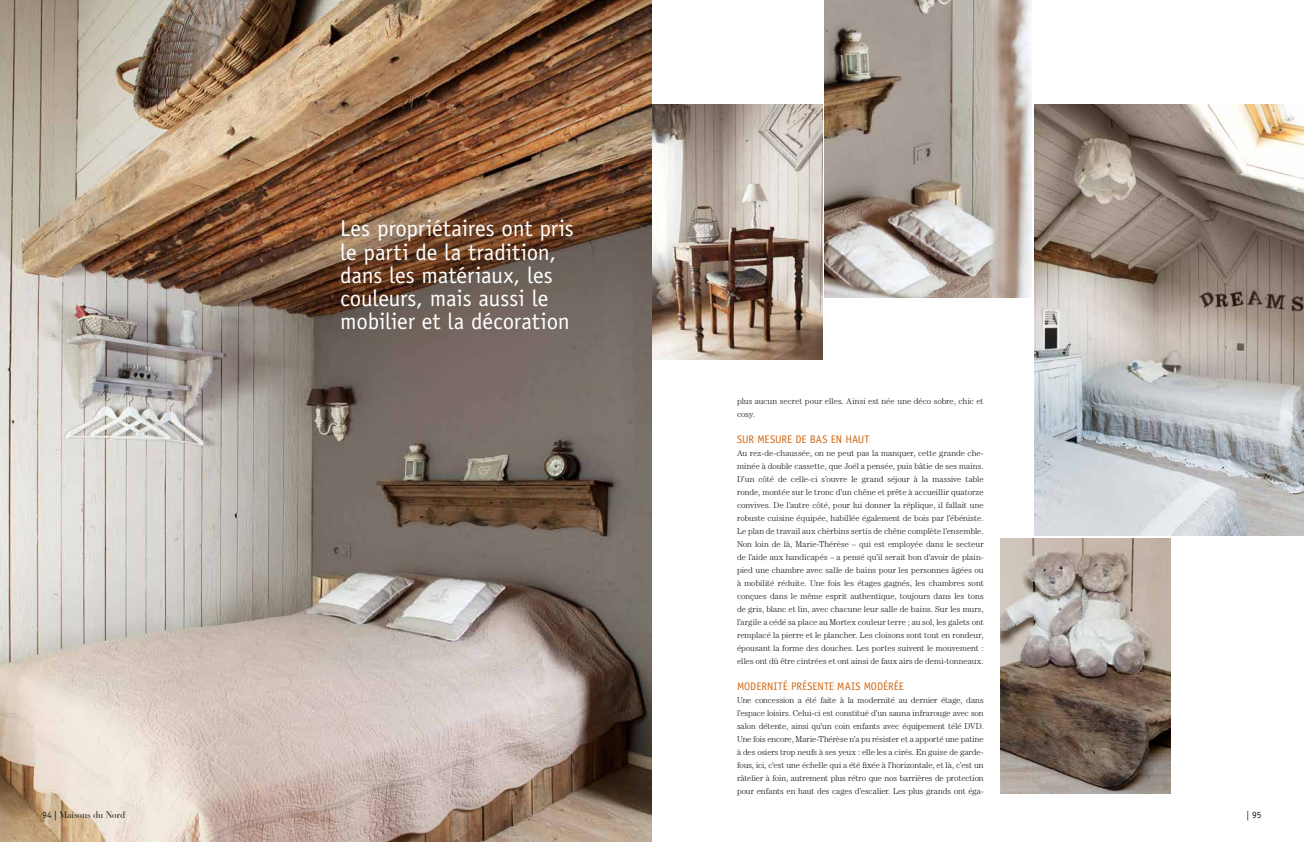
<style>
.page{position:relative;width:1304px;height:842px;background:#fff}
.page>*{position:absolute;margin:0;border:0;box-sizing:border-box;transform-origin:0 0}
.t1{font:23px/23px "Officina Sans Std";color:#fff}
.t2{font:11px "Officina Sans Std";letter-spacing:-.005em;color:#d16814}
.t3{font:9.5px "Bauer Bodoni";color:#1a1a18;scale:.95 1}
.t4{font:9.5px "Officina Sans Std";color:#1a1a18;scale:.95 1}
.t5{font:300 8.5px/13px "Century Std";color:#1a1a18;text-align:justify}
.s1{font-family:"Officina Sans Std"}
</style>
<div class="page">
<img style="left:652px;top:105px;width:170px;height:255px">
<img style="left:825px;top:0;width:207px;height:298px">
<img style="left:1035px;top:105px;width:269px;height:431px">
<img style="left:0;top:0;width:652px;height:842px">
<img style="left:1001px;top:539px;width:170px;height:255px">
<h1 class="t1" style="left:340px;top:217px;width:235px">Les propriétaires ont pris le parti de la tradition, dans les matériaux, les couleurs, mais aussi le mobilier et la décoration</h1>
<p class="t5" style="left:737px;top:394px;width:248px">plus aucun secret pour elles. Ainsi est née une déco sobre, chic et cosy.</p>
<p class="t2" style="left:737px;top:433px;width:80px">Sur mesure de bas</p>
<p class="t2" style="left:831px;top:433px;width:39px">en haut</p>
<p class="t5" style="left:737px;top:446px;width:248px">Au rez-de-chaussée, on ne peut pas la manquer, cette grande che&shy;minée à double cassette, que Joël a pensée, puis bâtie de ses mains.<br>D’un côté de celle-ci s’ouvre le grand séjour à la massive table ronde, montée sur le tronc d’un chêne et prête à accueillir quatorze convives. De l’autre côté, pour lui donner la réplique, il fallait une robuste cuisine équipée, habillée également de bois par l’ébéniste.<br>Le plan de travail aux chèrbins sertis de chêne complète l’ensemble.<br>Non loin de là, Marie-Thérèse – qui est employée dans le secteur de l’aide aux handicapés – a pensé qu’il serait bon d’avoir de plain&shy;pied une chambre avec salle de bains pour les personnes âgées ou à mobilité réduite. Une fois les étages gagnés, les chambres sont conçues dans le même esprit authentique, toujours dans les tons de gris, blanc et lin, avec chacune leur salle de bains. Sur les murs, l’argile a cédé sa place au Mortex couleur terre ; au sol, les galets ont remplacé la pierre et le plancher. Les cloisons sont tout en rondeur, épousant la forme des douches. Les portes suivent le mouvement : elles ont dû être cintrées et ont ainsi de faux airs de demi-tonneaux.</p>
<p class="t2" style="left:737px;top:680px;width:168px">Modernité présente mais modérée</p>
<p class="t5" style="left:737px;top:693px;width:248px">Une concession a été faite à la modernité au dernier étage, dans l’espace loisirs. Celui-ci est constitué d’un sauna infrarouge avec son salon détente, ainsi qu’un coin enfants avec équipement télé DVD.<br>Une fois encore, Marie-Thérèse n’a pu résister et a apporté une patine à des osiers trop neufs à ses yeux : elle les a cirés. En guise de garde&shy;fous, ici, c’est une échelle qui a été fixée à l’horizontale, et là, c’est un râtelier à foin, autrement plus rétro que nos barrières de protection pour enfants en haut des cages d’escalier. Les plus grands ont éga-</p>
<p class="t3" style="left:43px;top:809px;width:89px"><span class="s1">94 |</span> Maisons du Nord</p>
<p class="t4" style="left:1247px;top:809px;width:17px">| 95</p>
</div>
